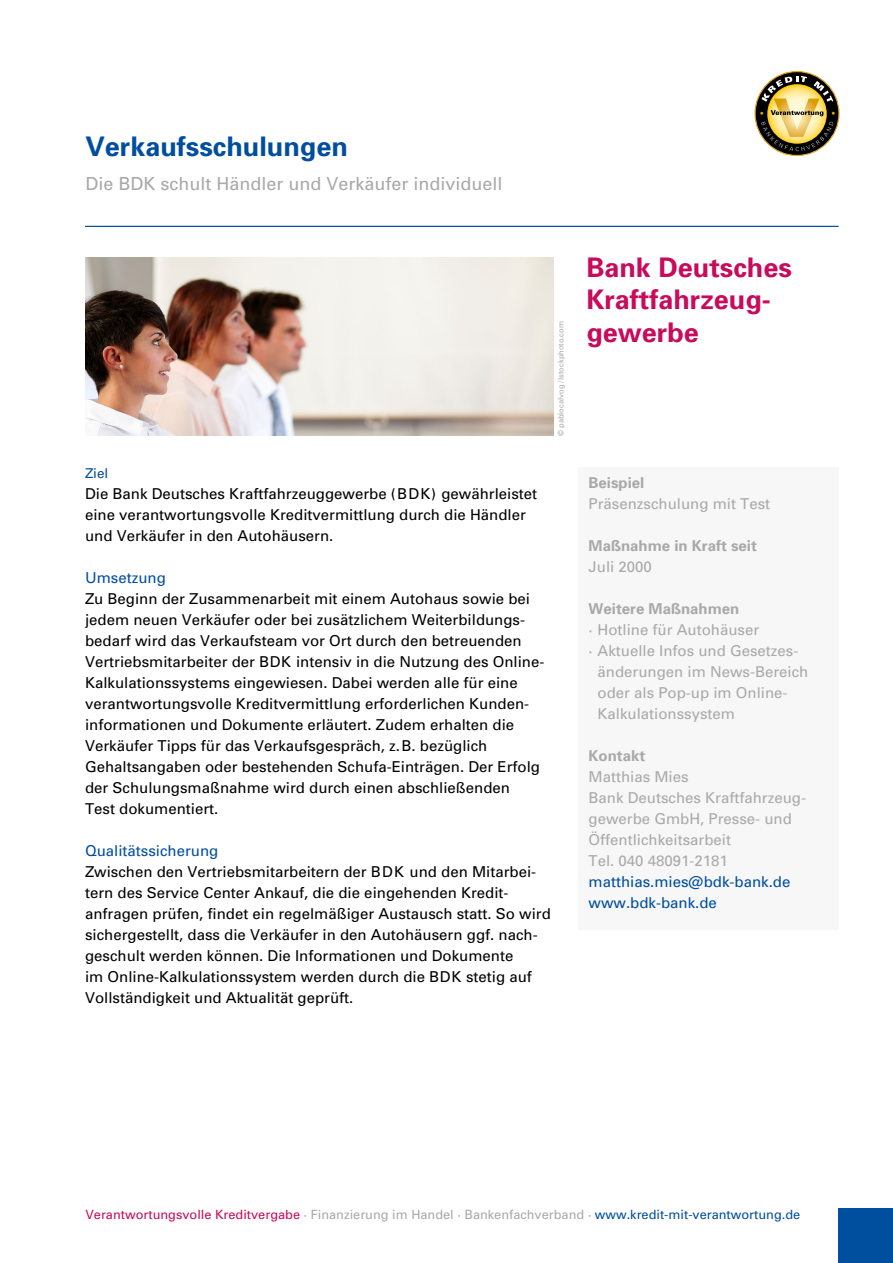
<style>
.page{position:relative;width:893px;height:1263px;background:#fff}
.page>*{position:absolute;margin:0;border:0;box-sizing:border-box;transform-origin:0 0}
.t1{font:700 27px/32.4px "Univers";color:#c70c5b}
.t2{font:700 27px "Univers";color:#004e9e}
.t3{font:18px "Univers";color:#a9a9aa}
.t4{font:15px/21px "Univers";color:#000}
.t5{font:15px/21px "Univers";color:#a9a9aa}
.t6{font:15px/21px "Univers";color:#004e9e}
.t7{font:700 15px "Univers";color:#a9a9aa}
.t8{font:13.5px "Univers";color:#004e9e}
.t9{font:12.75px "Univers";color:#a9a9aa}
.t10{font:7.5px "Univers";color:#a9a9aa}
.s1{color:#c70c5b}
.s2{color:#004e9e}
</style>
<div class="page">
<hr style="left:85px;top:226px;width:754px;height:1px;background:#004e9e">
<img style="left:85px;top:257px;width:469px;height:179px">
<div style="left:839px;top:1209px;width:54px;height:54px;background:#004e9e"></div>
<svg style="left:755px;top:72px;width:84px;height:83px"></svg>
<svg style="left:760px;top:76px;width:75px;height:75px;background:#9e8e5c"></svg>
<div style="left:578px;top:467px;width:261px;height:462px;background:#f7f7f7"></div>
<h1 class="t2" style="left:85px;top:130px;width:264px">Verkaufsschulungen</h1>
<p class="t3" style="left:85px;top:173px;width:419px">Die BDK schult Händler und Verkäufer individuell</p>
<p class="t10" style="left:556px;top:436px;width:116px;rotate:-90deg">© pablocalvog / Istockphoto.com</p>
<p class="t8" style="left:85px;top:465px;width:25px">Ziel</p>
<p class="t4" style="left:85px;top:483px;width:454px">Die Bank Deutsches Kraftfahrzeuggewerbe (BDK) gewährleistet eine verantwortungsvolle Kreditvermittlung durch die Händler und Verkäufer in den Autohäusern.</p>
<p class="t6" style="left:85px;top:567px;width:82px">Umsetzung</p>
<p class="t4" style="left:85px;top:588px;width:461px">Zu Beginn der Zusammenarbeit mit einem Autohaus sowie bei jedem neuen Verkäufer oder bei zusätzlichem Weiterbildungs&shy;bedarf wird das Verkaufsteam vor Ort durch den betreuenden Vertriebsmitarbeiter der BDK intensiv in die Nutzung des Online-Kalkulationssystems eingewiesen. Dabei werden alle für eine verantwortungsvolle Kreditvermittlung erforderlichen Kunden&shy;informationen und Dokumente erläutert. Zudem erhalten die Verkäufer Tipps für das Verkaufsgespräch, z.B. bezüglich Gehaltsangaben oder bestehenden Schufa-Einträgen. Der Erfolg der Schulungsmaßnahme wird durch einen abschließenden<br>Test dokumentiert.</p>
<p class="t6" style="left:85px;top:840px;width:135px">Qualitätssicherung</p>
<p class="t4" style="left:85px;top:861px;width:467px">Zwischen den Vertriebsmitarbeitern der BDK und den Mitarbei&shy;tern des Service Center Ankauf, die die eingehenden Kredit&shy;anfragen prüfen, findet ein regelmäßiger Austausch statt. So wird sichergestellt, dass die Verkäufer in den Autohäusern ggf. nach&shy;geschult werden können. Die Informationen und Dokumente<br>im Online-Kalkulationssystem werden durch die BDK stetig auf Vollständigkeit und Aktualität geprüft.</p>
<h1 class="t1" style="left:586px;top:251px;width:207px">Bank Deutsches<br>Kraftfahrzeug&shy;gewerbe</h1>
<p class="t7" style="left:588px;top:474px;width:57px">Beispiel</p>
<p class="t5" style="left:588px;top:494px;width:183px">Präsenzschulung mit Test</p>
<p class="t7" style="left:588px;top:537px;width:170px">Maßnahme in Kraft seit</p>
<p class="t5" style="left:588px;top:557px;width:65px">Juli 2000</p>
<p class="t7" style="left:588px;top:600px;width:152px">Weitere Maßnahmen</p>
<p class="t5" style="left:588px;top:620px;width:172px">· Hotline für Autohäuser</p>
<p class="t5" style="left:588px;top:641px;width:211px">· Aktuelle Infos und Gesetzes-</p>
<p class="t5" style="left:597px;top:662px;width:212px">änderungen im News-Bereich</p>
<p class="t5" style="left:597px;top:683px;width:192px">oder als Pop-up im Online-</p>
<p class="t5" style="left:597px;top:704px;width:139px">Kalkulationssystem</p>
<p class="t7" style="left:588px;top:747px;width:58px">Kontakt</p>
<p class="t5" style="left:588px;top:767px;width:219px">Matthias Mies<br>Bank Deutsches Kraftfahrzeug&shy;gewerbe GmbH, Presse- und<br>Öffentlichkeitsarbeit<br>Tel. 040 48091-2181</p>
<p class="t6" style="left:588px;top:872px;width:203px">matthias.mies@bdk-bank.de www.bdk-bank.de</p>
<p class="t9" style="left:85px;top:1207px;width:716px"><span class="s1">Verantwortungsvolle Kreditvergabe</span> · Finanzierung im Handel · Bankenfachverband · <span class="s2">www.kredit-mit-verantwortung.de</span></p>
</div>
